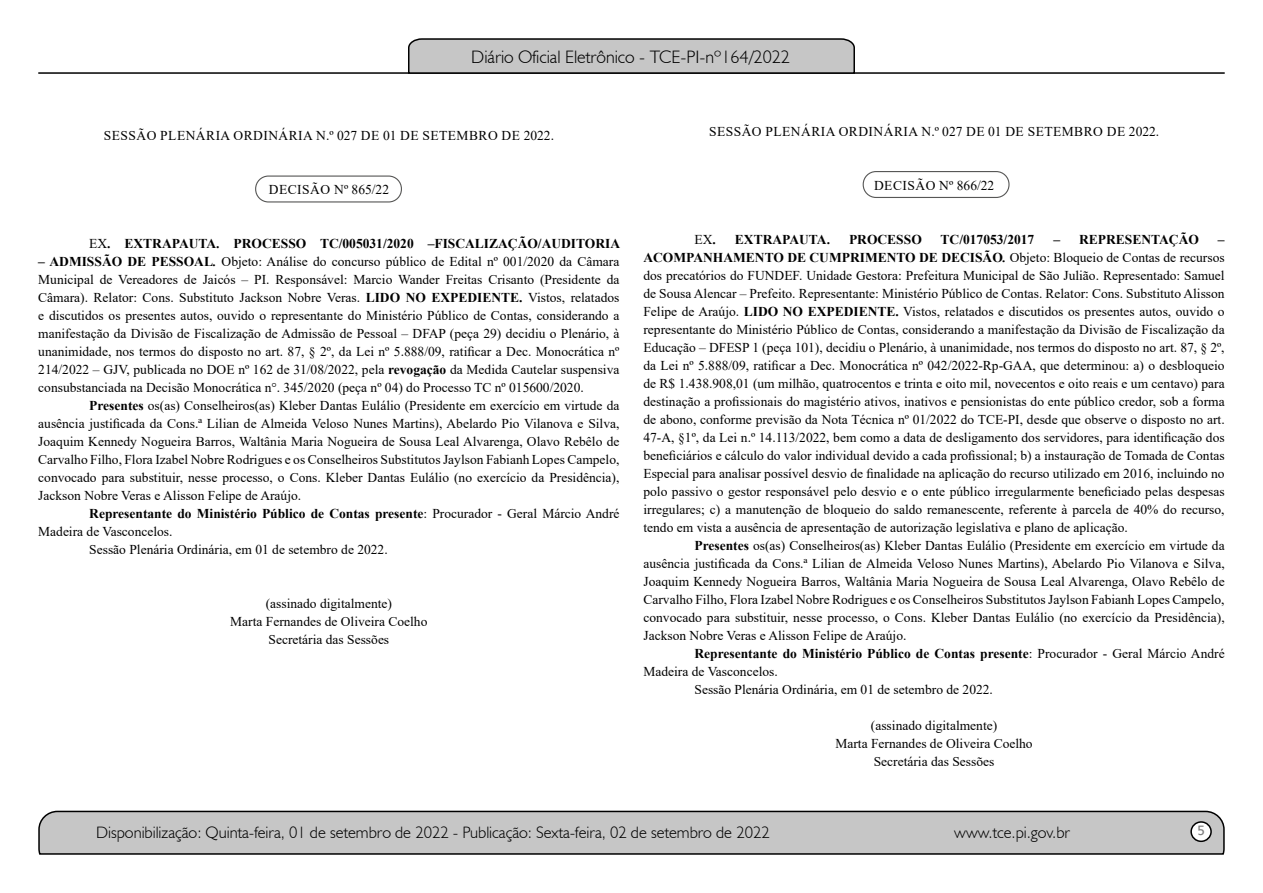
<style>
.page{position:relative;width:1263px;height:893px;background:#fff}
.page>*{position:absolute;margin:0;border:0;box-sizing:border-box;transform-origin:0 0}
.t1{font:300 18px "Humanist 521 BT";color:#000}
.t2{font:300 16.5px "Humanist 521 BT";color:#000}
.t3{font:15px "Estrangelo Edessa";color:#808080}
.t4{font:13.5px/18px "Times New Roman";color:#000;text-align:justify}
.t5{font:700 13.5px "Times New Roman";color:#000}
.t6{font:13.5px "Times New Roman";letter-spacing:.035em;color:#000}
.s1{font-weight:400}
.s2{font-weight:700}
.s3{font-weight:700;font-style:italic}
</style>
<div class="page">
<svg style="left:38px;top:810px;width:1187px;height:45px;background:#b9b9b9"></svg>
<div style="left:1191px;top:822px;width:20px;height:19px;background:#fff;border-radius:50%"></div>
<div style="left:1190px;top:821px;width:22px;height:21px;border:2px solid #000;border-radius:50%"></div>
<hr style="left:38px;top:72px;width:1187px;height:2px;background:#000">
<svg style="left:407px;top:38px;width:449px;height:36px;background:#b4b4b4"></svg>
<div style="left:255px;top:176px;width:147px;height:27px;border:1px solid #575756;border-radius:13px"></div>
<div style="left:863px;top:171px;width:146px;height:27px;border:1px solid #575756;border-radius:13px"></div>
<h1 class="t1" style="left:471px;top:46px;width:320px">Diário Oficial Eletrônico - TCE-PI-nº164/2022</h1>
<p class="t6" style="left:104px;top:126px;width:452px">SESSÃO PLENÁRIA ORDINÁRIA N.º 027 DE 01 DE SETEMBRO DE 2022.</p>
<p class="t6" style="left:709px;top:122px;width:452px">SESSÃO PLENÁRIA ORDINÁRIA N.º 027 DE 01 DE SETEMBRO DE 2022.</p>
<p class="t6" style="left:269px;top:180px;width:122px">DECISÃO Nº 865/22</p>
<p class="t6" style="left:874px;top:176px;width:122px">DECISÃO Nº 866/22</p>
<p class="t5" style="left:89px;top:233px;width:532px"><span class="s1">EX</span>. EXTRAPAUTA. PROCESSO TC/005031/2020 –FISCALIZAÇÃO/AUDITORIA</p>
<p class="t4" style="left:38px;top:252px;width:583px"><span class="s2">– ADMISSÃO DE PESSOAL</span><span class="s3">.</span> Objeto: Análise do concurso público de Edital nº 001/2020 da Câmara Municipal de Vereadores de Jaicós – PI. Responsável: Marcio Wander Freitas Crisanto (Presidente da Câmara). Relator: Cons. Substituto Jackson Nobre Veras. <span class="s2">LIDO NO EXPEDIENTE.</span> Vistos, relatados e discutidos os presentes autos, ouvido o representante do Ministério Público de Contas, considerando a manifestação da Divisão de Fiscalização de Admissão de Pessoal – DFAP (peça 29) decidiu o Plenário, à unanimidade, nos termos do disposto no art. 87, § 2º, da Lei nº 5.888/09, ratificar a Dec. Monocrática nº 214/2022 – GJV, publicada no DOE nº 162 de 31/08/2022, pela <span class="s2">revogação</span> da Medida Cautelar suspensiva consubstanciada na Decisão Monocrática n°. 345/2020 (peça nº 04) do Processo TC nº 015600/2020.</p>
<p class="t4" style="left:38px;top:396px;width:583px;text-indent:51px"><span class="s2">Presentes</span> os(as) Conselheiros(as) Kleber Dantas Eulálio (Presidente em exercício em virtude da ausência justificada da Cons.ª Lilian de Almeida Veloso Nunes Martins), Abelardo Pio Vilanova e Silva, Joaquim Kennedy Nogueira Barros, Waltânia Maria Nogueira de Sousa Leal Alvarenga, Olavo Rebêlo de Carvalho Filho, Flora Izabel Nobre Rodrigues e os Conselheiros Substitutos Jaylson Fabianh Lopes Campelo, convocado para substituir, nesse processo, o Cons. Kleber Dantas Eulálio (no exercício da Presidência), Jackson Nobre Veras e Alisson Felipe de Araújo.</p>
<p class="t5" style="left:89px;top:503px;width:532px">Representante do Ministério Público de Contas presente<span class="s1">: Procurador - Geral Márcio André</span></p>
<p class="t4" style="left:38px;top:522px;width:136px">Madeira de Vasconcelos.</p>
<p class="t4" style="left:89px;top:540px;width:300px">Sessão Plenária Ordinária, em 01 de setembro de 2022.</p>
<p class="t4" style="left:230px;top:594px;width:199px;text-align:center">(assinado digitalmente)<br>Marta Fernandes de Oliveira Coelho<br>Secretária das Sessões</p>
<p class="t5" style="left:694px;top:229px;width:137px"><span class="s1">EX</span>. EXTRAPAUTA.</p>
<p class="t5" style="left:849px;top:229px;width:74px">PROCESSO</p>
<p class="t5" style="left:940px;top:229px;width:95px">TC/017053/2017</p>
<p class="t5" style="left:1053px;top:229px;width:147px">– REPRESENTAÇÃO</p>
<p class="t4" style="left:643px;top:230px;width:583px;text-indent:574px"><span class="s2">– ACOMPANHAMENTO DE CUMPRIMENTO DE DECISÃO</span><span class="s3">.</span> Objeto: Bloqueio de Contas de recursos dos precatórios do FUNDEF. Unidade Gestora: Prefeitura Municipal de São Julião. Representado: Samuel de Sousa Alencar – Prefeito. Representante: Ministério Público de Contas. Relator: Cons. Substituto Alisson Felipe de Araújo. <span class="s2">LIDO NO EXPEDIENTE.</span> Vistos, relatados e discutidos os presentes autos, ouvido o representante do Ministério Público de Contas, considerando a manifestação da Divisão de Fiscalização da Educação – DFESP 1 (peça 101), decidiu o Plenário, à unanimidade, nos termos do disposto no art. 87, § 2º, da Lei nº 5.888/09, ratificar a Dec. Monocrática nº 042/2022-Rp-GAA, que determinou: a) o desbloqueio de R$ 1.438.908,01 (um milhão, quatrocentos e trinta e oito mil, novecentos e oito reais e um centavo) para destinação a profissionais do magistério ativos, inativos e pensionistas do ente público credor, sob a forma de abono, conforme previsão da Nota Técnica nº 01/2022 do TCE-PI, desde que observe o disposto no art.<br>47-A, §1º, da Lei n.º 14.113/2022, bem como a data de desligamento dos servidores, para identificação dos beneficiários e cálculo do valor individual devido a cada profissional; b) a instauração de Tomada de Contas Especial para analisar possível desvio de finalidade na aplicação do recurso utilizado em 2016, incluindo no polo passivo o gestor responsável pelo desvio e o ente público irregularmente beneficiado pelas despesas irregulares; c) a manutenção de bloqueio do saldo remanescente, referente à parcela de 40% do recurso, tendo em vista a ausência de apresentação de autorização legislativa e plano de aplicação.</p>
<p class="t4" style="left:643px;top:536px;width:583px;text-indent:51px"><span class="s2">Presentes</span> os(as) Conselheiros(as) Kleber Dantas Eulálio (Presidente em exercício em virtude da ausência justificada da Cons.ª Lilian de Almeida Veloso Nunes Martins), Abelardo Pio Vilanova e Silva, Joaquim Kennedy Nogueira Barros, Waltânia Maria Nogueira de Sousa Leal Alvarenga, Olavo Rebêlo de Carvalho Filho, Flora Izabel Nobre Rodrigues e os Conselheiros Substitutos Jaylson Fabianh Lopes Campelo, convocado para substituir, nesse processo, o Cons. Kleber Dantas Eulálio (no exercício da Presidência), Jackson Nobre Veras e Alisson Felipe de Araújo.</p>
<p class="t5" style="left:694px;top:643px;width:532px">Representante do Ministério Público de Contas presente<span class="s1">: Procurador - Geral Márcio André</span></p>
<p class="t4" style="left:643px;top:662px;width:136px">Madeira de Vasconcelos.</p>
<p class="t4" style="left:694px;top:680px;width:300px">Sessão Plenária Ordinária, em 01 de setembro de 2022.</p>
<p class="t4" style="left:835px;top:716px;width:199px;text-align:center">(assinado digitalmente)<br>Marta Fernandes de Oliveira Coelho<br>Secretária das Sessões</p>
<p class="t2" style="left:96px;top:822px;width:675px">Disponibilização: Quinta-feira, 01 de setembro de 2022 - Publicação: Sexta-feira, 02 de setembro de 2022</p>
<p class="t2" style="left:954px;top:822px;width:117px">www.tce.pi.gov.br</p>
<p class="t3" style="left:1197px;top:823px;width:9px">5</p>
</div>
